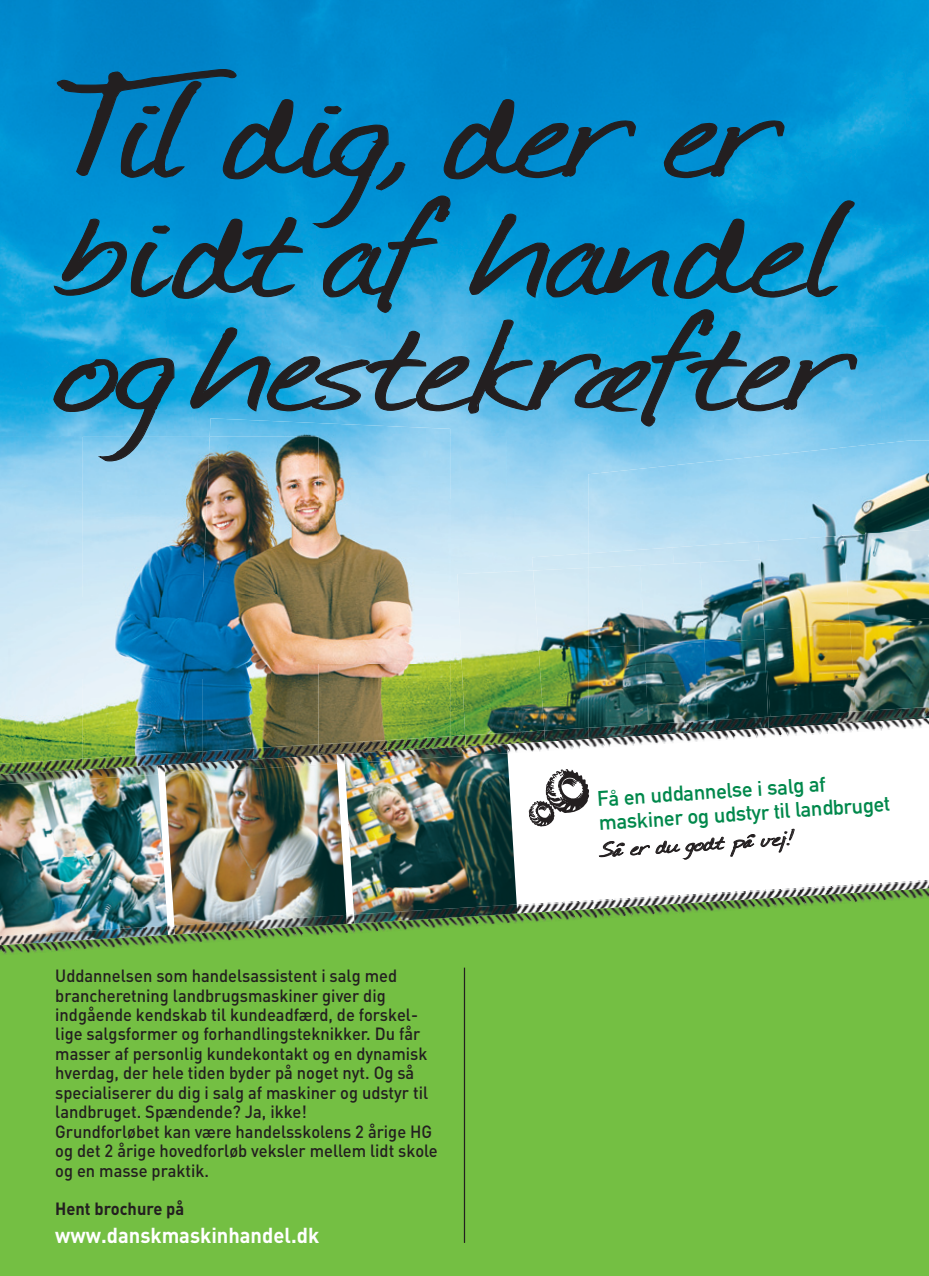
<style>
.page{position:relative;width:929px;height:1276px;background:#fff}
.page>*{position:absolute;margin:0;border:0;box-sizing:border-box;transform-origin:0 0}
.t1{font:156px/116.5px "Journal";letter-spacing:-.02em;color:#231f20;scale:1.6 1}
.t2{font:23.25px "Journal";color:#231f20;scale:1.69 1}
.t3{font:700 21.5px "DIN";color:#fff;scale:.94 1}
.t4{font:20.75px/24px "DIN Mittelschrift Alternate";color:#00884b}
.t5{font:500 17.5px/19.5px "DIN";color:#231f20;scale:.94 1}
.t6{font:700 17.5px "DIN";color:#231f20;scale:.94 1}
</style>
<div class="page">
<img style="left:0;top:0;width:506px;height:436px">
<img style="left:506px;top:0;width:422px;height:491px">
<img style="left:0;top:436px;width:83px;height:55px">
<img style="left:450px;top:462px;width:57px;height:256px">
<img style="left:0;top:491px;width:83px;height:227px">
<img style="left:83px;top:462px;width:120px;height:55px">
<img style="left:83px;top:517px;width:120px;height:80px">
<img style="left:83px;top:597px;width:120px;height:121px">
<img style="left:318px;top:500px;width:132px;height:218px">
<img style="left:318px;top:462px;width:132px;height:38px">
<img style="left:203px;top:462px;width:115px;height:256px">
<div style="left:0;top:955px;width:928px;height:321px;background:#74bf43"></div>
<svg style="left:53px;top:68px;width:804px;height:394px;background:#1f9bd2"></svg>
<img style="left:457px;top:570px;width:76px;height:85px">
<img style="left:461px;top:651px;width:72px;height:67px">
<img style="left:532px;top:553px;width:56px;height:17px">
<img style="left:533px;top:568px;width:55px;height:150px">
<img style="left:588px;top:447px;width:255px;height:100px">
<img style="left:843px;top:440px;width:85px;height:89px">
<div style="left:672px;top:541px;width:85px;height:21px;background:#bfe0f2"></div>
<img style="left:757px;top:535px;width:86px;height:89px">
<img style="left:843px;top:529px;width:85px;height:95px">
<img style="left:764px;top:624px;width:85px;height:83px">
<img style="left:849px;top:618px;width:79px;height:89px">
<img style="left:588px;top:565px;width:52px;height:80px">
<img style="left:640px;top:562px;width:60px;height:83px">
<img style="left:700px;top:559px;width:64px;height:83px">
<img style="left:588px;top:645px;width:56px;height:72px">
<img style="left:644px;top:642px;width:60px;height:75px">
<img style="left:704px;top:639px;width:64px;height:78px">
<hr style="left:464px;top:967px;width:1px;height:276px;background:#231f20">
<svg style="left:0;top:718px;width:795px;height:142px"></svg>
<img style="left:167px;top:774px;width:350px;height:105px">
<img style="left:0;top:775px;width:167px;height:104px">
<div style="left:0;top:945px;width:928px;height:10px;background:#74bf43"></div>
<img style="left:0;top:879px;width:928px;height:66px">
<img style="left:354px;top:904px;width:163px;height:19px">
<img style="left:174px;top:915px;width:173px;height:19px">
<img style="left:0;top:926px;width:168px;height:19px">
<img style="left:0;top:735px;width:465px;height:40px">
<img style="left:83px;top:751px;width:74px;height:14px">
<img style="left:768px;top:707px;width:160px;height:11px">
<img style="left:588px;top:717px;width:180px;height:1px">
<img style="left:157px;top:718px;width:771px;height:56px">
<img style="left:344px;top:744px;width:163px;height:19px">
<img style="left:164px;top:754px;width:173px;height:20px">
<img style="left:0;top:765px;width:158px;height:19px">
<svg style="left:528px;top:769px;width:62px;height:58px"></svg>
<svg style="left:598px;top:824px;width:196px;height:35px"></svg>
<h1 class="t1" style="left:59px;top:70px;width:494px">Til dig, der er bidt af handel og hestekræfter</h1>
<p class="t5" style="left:55px;top:965px;width:408px">Uddannelsen som handelsassistent i salg med brancheretning landbrugs maskiner giver dig indgående kendskab til kundeadfærd, de forskel&shy;lige salgsformer og forhandlingsteknikker. Du får masser af personlig kundekontakt og en dynamisk hverdag, der hele tiden byder på noget nyt. Og så specialiserer du dig i salg af maskiner og udstyr til landbruget. Spændende? Ja, ikke!<br>Grundforløbet kan være handelsskolens 2 årige HG og det 2 årige hovedforløb veksler mellem lidt skole og en masse praktik.</p>
<p class="t6" style="left:55px;top:1197px;width:139px">Hent brochure på</p>
<p class="t3" style="left:55px;top:1220px;width:282px">www.danskmaskinhandel.dk</p>
<p class="t4" style="left:596px;top:787px;width:293px;rotate:-4deg">Få en uddannelse i salg af maskiner og udstyr til landbruget</p>
<h2 class="t2" style="left:599px;top:834px;width:116px;rotate:-4deg">Så er du godt på vej!</h2>
</div>
